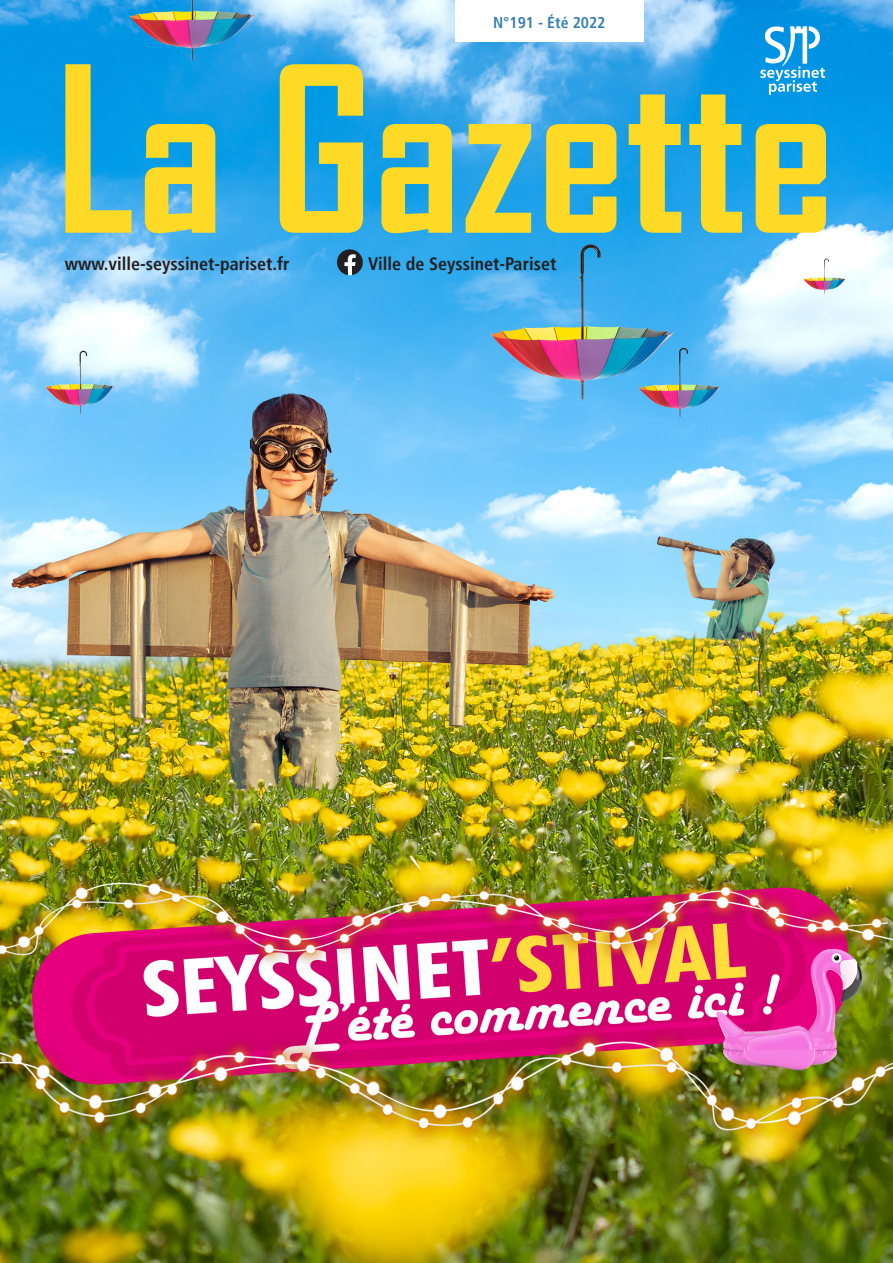
<style>
.page{position:relative;width:893px;height:1263px;background:#fff}
.page>*{position:absolute;margin:0;border:0;box-sizing:border-box;transform-origin:0 0}
.t1{font:700 220.5px "Agency FB";color:#fed926}
.t2{font:700 condensed 18px "Frutiger LT";color:#231f20}
.t3{font:700 condensed 15.75px "Frutiger LT";color:#367fae}
</style>
<div class="page">
<img style="left:0;top:0;width:893px;height:1263px">
<svg style="left:337px;top:249px;width:26px;height:26px"></svg>
<div style="left:455px;top:0;width:188px;height:41px;background:#fff"></div>
<svg style="left:760px;top:26px;width:65px;height:69px"></svg>
<p class="t3" style="left:493px;top:13px;width:114px">N°191 - Été 2022</p>
<h1 class="t1" style="left:55px;top:13px;width:781px">La Gazette</h1>
<p class="t2" style="left:65px;top:253px;width:226px">www.ville-seyssinet-pariset.fr</p>
<p class="t2" style="left:368px;top:253px;width:190px">Ville de Seyssinet-Pariset</p>
</div>
